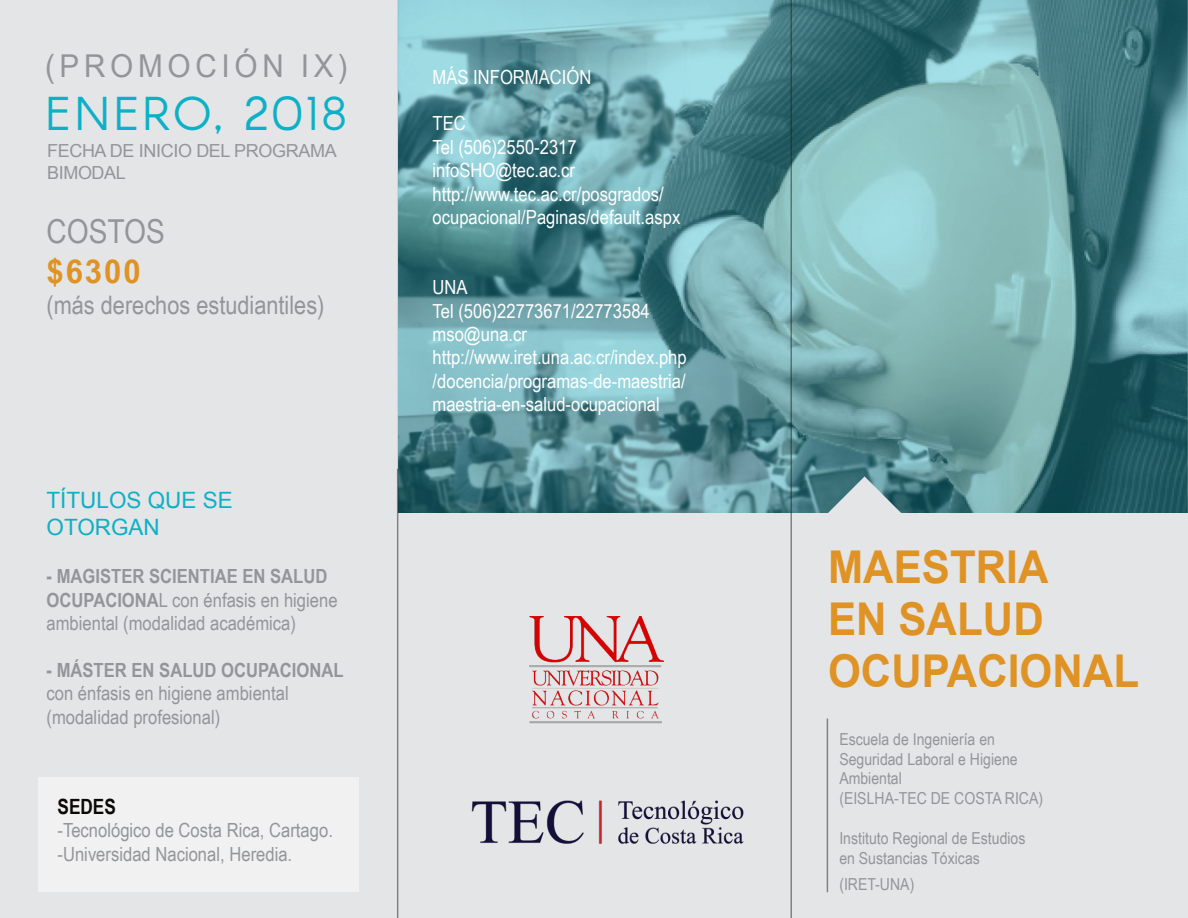
<style>
.page{position:relative;width:1188px;height:918px;background:#fff}
.page>*{position:absolute;margin:0;border:0;box-sizing:border-box;transform-origin:0 0}
.t1{font:46.5px "Arcon";letter-spacing:.07em;color:#0db0c6}
.t2{font:700 45.3px "Arial";color:#e09325;scale:.93 1}
.t3{font:33px "Arial Narrow";color:#939598;scale:1.04 1}
.t4{font:700 33px "Arial Narrow";color:#e09325;scale:1.15 1}
.t5{font:31.5px "Arial Narrow";letter-spacing:.13em;color:#939598;scale:1.15 1}
.t6{font:25.5px "Arial Narrow";color:#939598;scale:1.04 1}
.t7{font:22.5px "Arial";color:#0db0c6}
.t8{font:700 21px "Arial Narrow";color:#0c0806}
.t9{font:19.5px "Arial Narrow";color:#fff;scale:1.04 1}
.t10{font:19.5px/23.4px "Arial Narrow";color:#939598;scale:1.04 1}
.t11{font:18px/21.6px "Arial";letter-spacing:-.02em;color:#939598}
.t12{font:16.5px "Arial Narrow";color:#939598;scale:1.04 1}
.s1{font-weight:700}
</style>
<div class="page">
<div style="left:0;top:0;width:397px;height:918px;background:#e4e5e7"></div>
<div style="left:38px;top:778px;width:320px;height:114px;background:#f1f1f2"></div>
<div style="left:397px;top:513px;width:791px;height:405px;background:#e4e5e7"></div>
<svg style="left:398px;top:0;width:790px;height:512px;background:#639a9f"></svg>
<svg style="left:827px;top:476px;width:76px;height:37px;background:#8ca9ae"></svg>
<hr style="left:790px;top:0;width:2px;height:918px;background:#231f20">
<hr style="left:827px;top:719px;width:1px;height:173px;background:#231f20">
<img style="left:529px;top:617px;width:135px;height:107px">
<img style="left:471px;top:800px;width:272px;height:44px">
<hr style="left:397px;top:469px;width:1px;height:449px;background:#231f20">
<p class="t5" style="left:45px;top:43px;width:265px">(PROMOCIÓN IX)</p>
<p class="t1" style="left:45px;top:84px;width:303px">ENERO, 2018</p>
<p class="t11" style="left:47px;top:140px;width:291px">FECHA DE INICIO DEL PROGRAMA<br>BIMODAL</p>
<p class="t3" style="left:47px;top:208px;width:115px">COSTOS</p>
<p class="t4" style="left:47px;top:246px;width:83px">$6300</p>
<p class="t6" style="left:47px;top:286px;width:269px">(más derechos estudiantiles)</p>
<p class="t7" style="left:47px;top:485px;width:188px">TÍTULOS QUE SE</p>
<p class="t7" style="left:47px;top:512px;width:115px">OTORGAN</p>
<p class="t10" style="left:47px;top:564px;width:281px"><span class="s1">- MAGISTER SCIENTIAE EN SALUD<br>OCUPACIONA</span>L con énfasis en higiene ambiental (modalidad académica)</p>
<p class="t10" style="left:47px;top:658px;width:287px"><span class="s1">- MÁSTER EN SALUD OCUPACIONAL </span>con énfasis en higiene ambiental (modalidad profesional)</p>
<p class="t8" style="left:58px;top:791px;width:60px">SEDES</p>
<p class="t10" style="left:58px;top:818px;width:266px">-Tecnológico de Costa Rica, Cartago.</p>
<p class="t10" style="left:58px;top:842px;width:227px">-Universidad Nacional, Heredia.</p>
<p class="t9" style="left:433px;top:62px;width:154px">MÁS INFORMACIÓN</p>
<p class="t9" style="left:433px;top:109px;width:33px">TEC</p>
<p class="t9" style="left:433px;top:133px;width:140px">Tel (506)2550-2317</p>
<p class="t9" style="left:433px;top:156px;width:139px">infoSHO@tec.ac.cr</p>
<p class="t9" style="left:433px;top:179px;width:224px">http://www.tec.ac.cr/posgrados/</p>
<p class="t9" style="left:433px;top:203px;width:240px">ocupacional/Paginas/default.aspx</p>
<p class="t9" style="left:433px;top:273px;width:35px">UNA</p>
<p class="t9" style="left:433px;top:296px;width:210px">Tel (506)22773671/22773584</p>
<p class="t9" style="left:433px;top:320px;width:92px">mso@una.cr</p>
<p class="t9" style="left:433px;top:343px;width:246px">http://www.iret.una.ac.cr/index.php</p>
<p class="t9" style="left:433px;top:367px;width:245px">/docencia/programas-de-maestria/</p>
<p class="t9" style="left:433px;top:390px;width:220px">maestria-en-salud-ocupacional</p>
<p class="t2" style="left:828px;top:537px;width:238px">MAESTRIA</p>
<p class="t2" style="left:828px;top:589px;width:233px">EN SALUD</p>
<p class="t2" style="left:828px;top:642px;width:336px">OCUPACIONAL</p>
<p class="t12" style="left:839px;top:727px;width:151px">Escuela de Ingeniería en</p>
<p class="t12" style="left:839px;top:747px;width:173px">Seguridad Laboral e Higiene</p>
<p class="t12" style="left:839px;top:766px;width:62px">Ambiental</p>
<p class="t12" style="left:839px;top:786px;width:197px">(EISLHA-TEC DE COSTA RICA)</p>
<p class="t12" style="left:839px;top:826px;width:181px">Instituto Regional de Estudios</p>
<p class="t12" style="left:839px;top:846px;width:137px">en Sustancias Tóxicas</p>
<p class="t12" style="left:839px;top:872px;width:74px">(IRET-UNA)</p>
</div>
